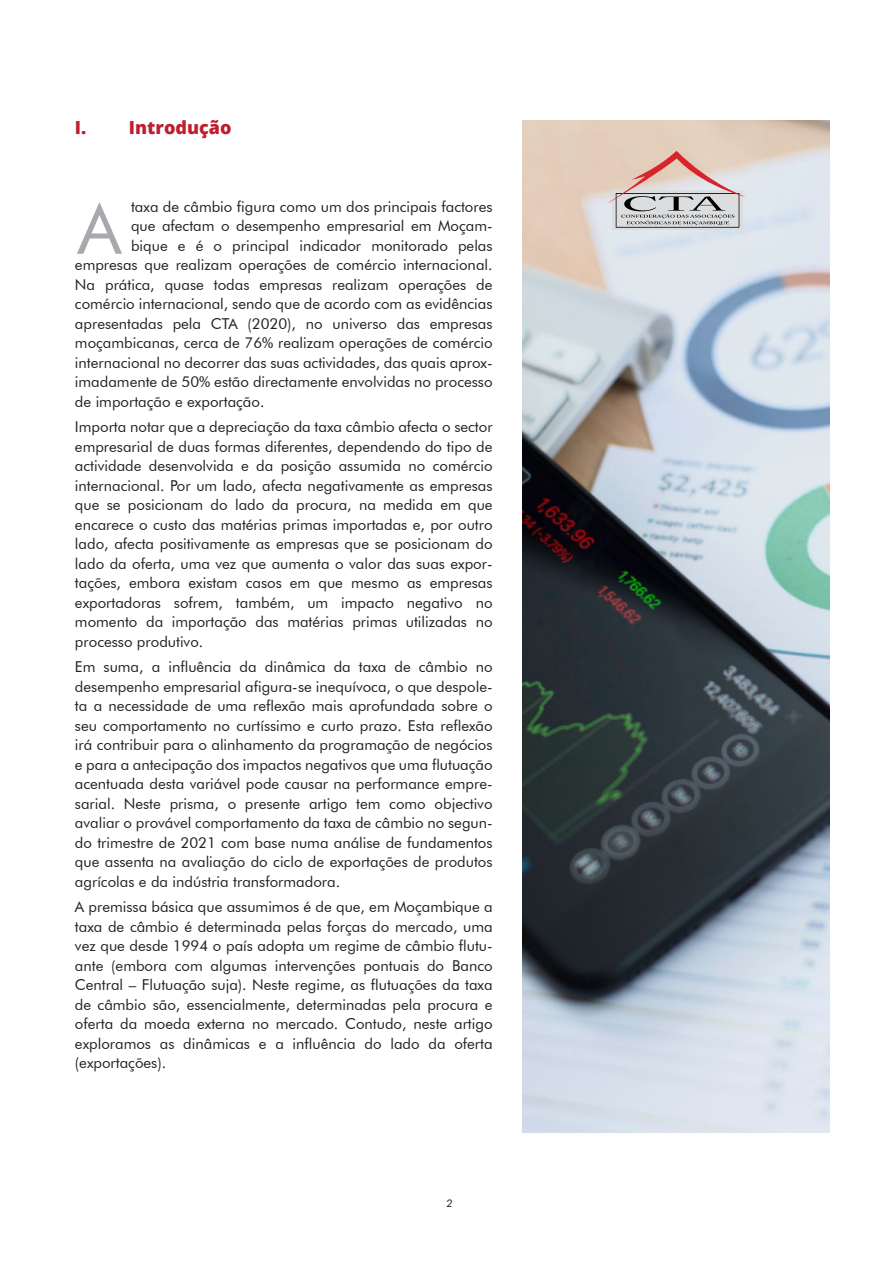
<style>
.page{position:relative;width:893px;height:1263px;background:#fff}
.page>*{position:absolute;margin:0;border:0;box-sizing:border-box;transform-origin:0 0}
.t1{font:69.6px "Futura BT";color:#a7a9ac}
.t2{font:800 18px "Open Sans";color:#be1e2d}
.t3{font:15px/19.5px "Futura BT";color:#231f20;text-align:justify}
.t4{font:italic 10.5px "Futura BT";color:#231f20}
</style>
<div class="page">
<img style="left:523px;top:120px;width:306px;height:1013px">
<div style="left:612px;top:190px;width:130px;height:40px;background:#dcdddf"></div>
<svg style="left:606px;top:151px;width:140px;height:77px"></svg>
<p class="t2" style="left:75px;top:113px;width:158px">I. Introdução</p>
<p class="t3" style="left:131px;top:196px;width:363px">taxa de câmbio figura como um dos principais factores</p>
<p class="t3" style="left:131px;top:216px;width:363px">que afectam o desempenho empresarial em Moçam-</p>
<p class="t3" style="left:131px;top:235px;width:363px">bique e é o principal indicador monitorado pelas</p>
<p class="t3" style="left:75px;top:255px;width:419px">empresas que realizam operações de comércio internacional.</p>
<p class="t3" style="left:75px;top:274px;width:419px">Na prática, quase todas empresas realizam operações de</p>
<p class="t3" style="left:75px;top:294px;width:419px">comércio internacional, sendo que de acordo com as evidências</p>
<p class="t3" style="left:75px;top:313px;width:419px">apresentadas pela CTA (2020), no universo das empresas</p>
<p class="t3" style="left:75px;top:333px;width:419px">moçambicanas, cerca de 76% realizam operações de comércio</p>
<p class="t3" style="left:75px;top:352px;width:419px">internacional no decorrer das suas actividades, das quais aprox-</p>
<p class="t3" style="left:75px;top:372px;width:419px">imadamente de 50% estão directamente envolvidas no processo</p>
<p class="t3" style="left:75px;top:391px;width:191px">de importação e exportação.</p>
<p class="t3" style="left:75px;top:417px;width:419px">Importa notar que a depreciação da taxa câmbio afecta o sector empresarial de duas formas diferentes, dependendo do tipo de actividade desenvolvida e da posição assumida no comércio internacional. Por um lado, afecta negativamente as empresas que se posicionam do lado da procura, na medida em que encarece o custo das matérias primas importadas e, por outro lado, afecta positivamente as empresas que se posicionam do lado da oferta, uma vez que aumenta o valor das suas expor&shy;tações, embora existam casos em que mesmo as empresas exportadoras sofrem, também, um impacto negativo no momento da importação das matérias primas utilizadas no processo produtivo.</p>
<p class="t3" style="left:75px;top:657px;width:419px">Em suma, a influência da dinâmica da taxa de câmbio no desempenho empresarial afigura-se inequívoca, o que despole&shy;ta a necessidade de uma reflexão mais aprofundada sobre o seu comportamento no curtíssimo e curto prazo. Esta reflexão irá contribuir para o alinhamento da programação de negócios e para a antecipação dos impactos negativos que uma flutuação acentuada desta variável pode causar na performance empre&shy;sarial. Neste prisma, o presente artigo tem como objectivo avaliar o provável comportamento da taxa de câmbio no segun&shy;do trimestre de 2021 com base numa análise de fundamentos que assenta na avaliação do ciclo de exportações de produtos agrícolas e da indústria transformadora.</p>
<p class="t3" style="left:75px;top:897px;width:419px">A premissa básica que assumimos é de que, em Moçambique a taxa de câmbio é determinada pelas forças do mercado, uma vez que desde 1994 o país adopta um regime de câmbio flutu&shy;ante (embora com algumas intervenções pontuais do Banco Central – Flutuação suja). Neste regime, as flutuações da taxa de câmbio são, essencialmente, determinadas pela procura e oferta da moeda externa no mercado. Contudo, neste artigo exploramos as dinâmicas e a influência do lado da oferta (exportações).</p>
<h1 class="t1" style="left:78px;top:187px;width:45px">A</h1>
<p class="t4" style="left:446px;top:1197px;width:8px">2</p>
</div>
